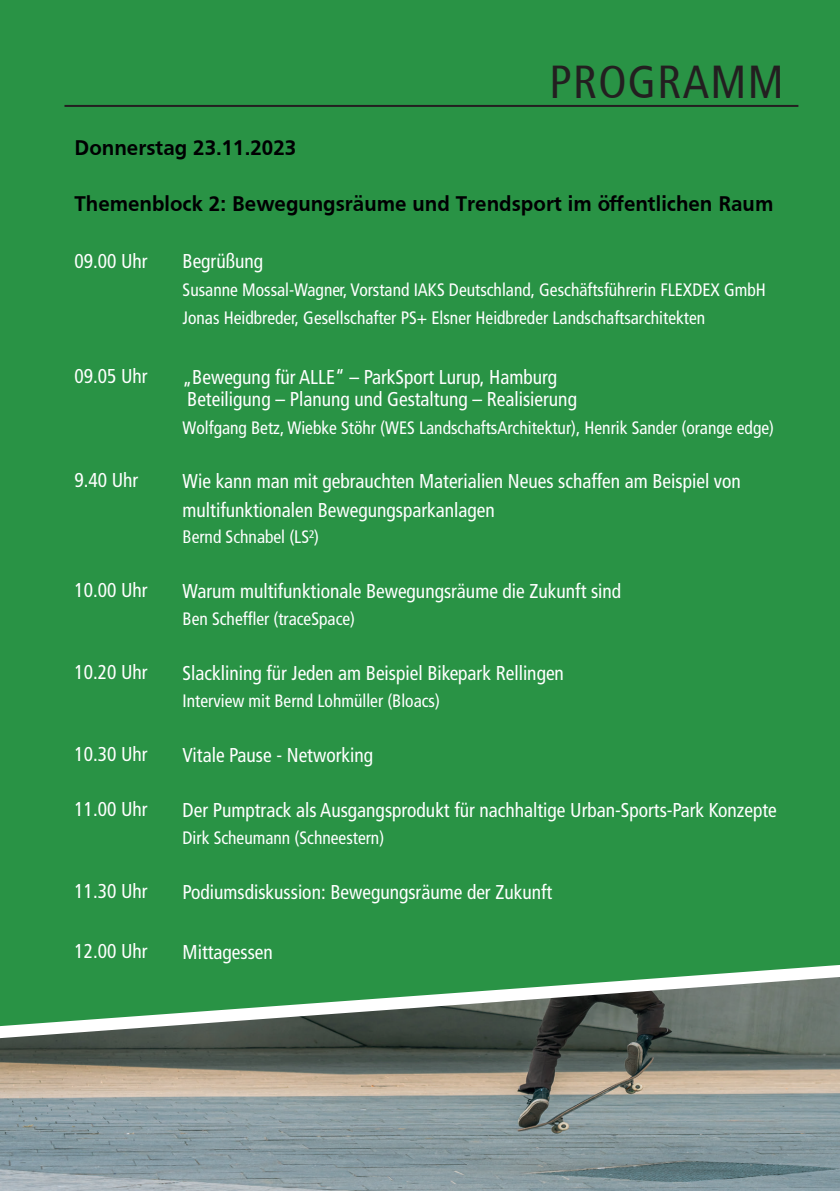
<style>
.page{position:relative;width:840px;height:1191px;background:#fff}
.page>*{position:absolute;margin:0;border:0;box-sizing:border-box;transform-origin:0 0}
.t1{font:condensed 46px "Frutiger";letter-spacing:.03em;color:#231f20}
.t2{font:700 22px "Frutiger";color:#000002}
.t3{font:condensed 20px/22px "Frutiger LT";color:#fff}
.t4{font:condensed 18px/27.4px "Frutiger LT";color:#fff}
.t5{font:condensed 18px "Frutiger";color:#fff}
</style>
<div class="page">
<div style="left:0;top:0;width:839px;height:1191px;background:#299345"></div>
<img style="left:0;top:1046px;width:839px;height:145px">
<hr style="left:64px;top:105px;width:734px;height:2px;background:#231f20">
<svg style="left:0;top:965px;width:839px;height:81px"></svg>
<h1 class="t1" style="left:549px;top:56px;width:235px">PROGRAMM</h1>
<p class="t2" style="left:74px;top:134px;width:223px">Donnerstag 23.11.2023</p>
<p class="t2" style="left:74px;top:191px;width:700px">Themenblock 2: Bewegungsräume und Trendsport im öffentlichen Raum</p>
<p class="t3" style="left:74px;top:250px;width:75px">09.00 Uhr</p>
<p class="t3" style="left:182px;top:250px;width:82px">Begrüßung</p>
<p class="t4" style="left:182px;top:276px;width:584px">Susanne Mossal-Wagner, Vorstand IAKS Deutschland, Geschäftsführerin FLEXDEX GmbH<br>Jonas Heidbreder, Gesellschafter PS+ Elsner Heidbreder Landschaftsarchitekten</p>
<p class="t3" style="left:74px;top:365px;width:75px">09.05 Uhr</p>
<p class="t3" style="left:74px;top:469px;width:65px">9.40 Uhr</p>
<p class="t3" style="left:74px;top:579px;width:75px">10.00 Uhr</p>
<p class="t3" style="left:74px;top:661px;width:75px">10.20 Uhr</p>
<p class="t3" style="left:74px;top:743px;width:75px">10.30 Uhr</p>
<p class="t3" style="left:74px;top:797px;width:75px">11.00 Uhr</p>
<p class="t3" style="left:74px;top:880px;width:75px">11.30 Uhr</p>
<p class="t3" style="left:74px;top:940px;width:75px">12.00 Uhr</p>
<p class="t3" style="left:182px;top:366px;width:395px">„Bewegung für ALLE“ – ParkSport Lurup, Hamburg<br>Beteiligung – Planung und Gestaltung – Realisierung</p>
<p class="t4" style="left:182px;top:414px;width:592px">Wolfgang Betz, Wiebke Stöhr (WES LandschaftsArchitektur), Henrik Sander (orange edge)</p>
<p class="t3" style="left:182px;top:467px;width:559px;line-height:28.4px">Wie kann man mit gebrauchten Materialien Neues schaffen am Beispiel von multifunktionalen Bewegungsparkanlagen</p>
<p class="t5" style="left:182px;top:526px;width:138px">Bernd Schnabel (LS²)</p>
<p class="t3" style="left:182px;top:580px;width:440px">Warum multifunktionale Bewegungsräume die Zukunft sind</p>
<p class="t4" style="left:182px;top:605px;width:174px">Ben Scheffler (traceSpace)</p>
<p class="t3" style="left:182px;top:662px;width:382px">Slacklining für Jeden am Beispiel Bikepark Rellingen</p>
<p class="t4" style="left:182px;top:687px;width:258px">Interview mit Bernd Lohmüller (Bloacs)</p>
<p class="t3" style="left:182px;top:744px;width:192px">Vitale Pause - Networking</p>
<p class="t3" style="left:182px;top:798px;width:595px">Der Pumptrack als Ausgangsprodukt für nachhaltige Urban-Sports-Park Konzepte</p>
<p class="t4" style="left:182px;top:824px;width:203px">Dirk Scheumann (Schneestern)</p>
<p class="t3" style="left:182px;top:880px;width:371px">Podiumsdiskussion: Bewegungsräume der Zukunft</p>
<p class="t3" style="left:182px;top:941px;width:92px">Mittagessen</p>
</div>
